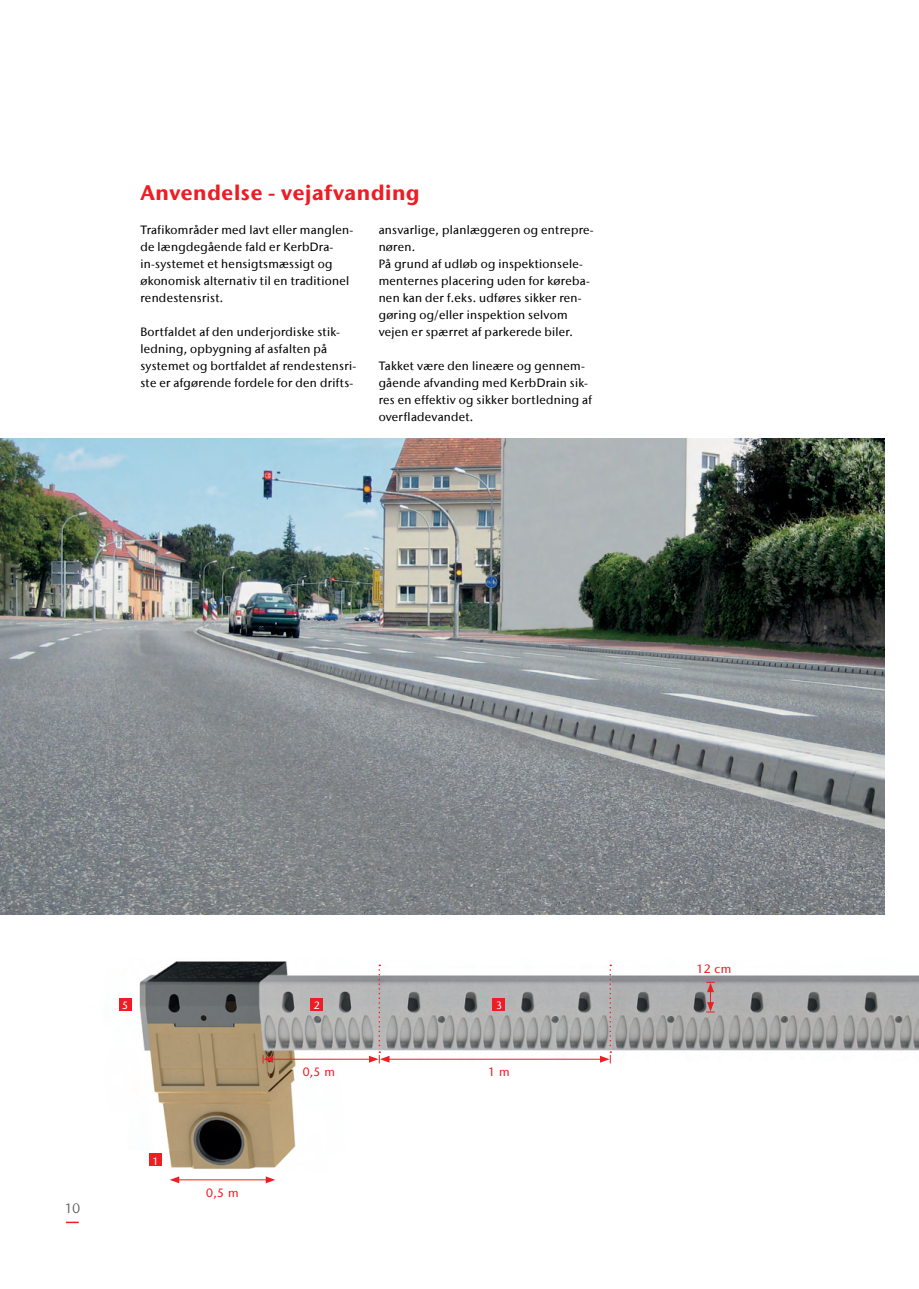
<style>
.page{position:relative;width:919px;height:1289px;background:#fff}
.page>*{position:absolute;margin:0;border:0;box-sizing:border-box;transform-origin:0 0}
.t1{font:700 21px "Stone Sans IIITC Com";letter-spacing:.03em;color:#ee1d23}
.t2{font:13.5px "Stone Sans IIITC Com";color:#575757}
.t3{font:500 12px/17px "Stone Sans IIITC Com";letter-spacing:.025em;color:#000}
.t4{font:500 12px "Stone Sans IIITC Com";color:#ee1d23}
.t5{font:500 10.5px "Stone Sans IIITC Com";color:#fff}
</style>
<div class="page">
<svg style="left:66px;top:1221px;width:13px;height:2px"></svg>
<img style="left:0;top:438px;width:884px;height:476px">
<img style="left:119px;top:961px;width:799px;height:208px">
<div style="left:149px;top:1152px;width:13px;height:13px;background:#ee1d23"></div>
<div style="left:310px;top:997px;width:13px;height:13px;background:#ee1d23"></div>
<div style="left:492px;top:997px;width:13px;height:13px;background:#ee1d23"></div>
<div style="left:119px;top:997px;width:12px;height:13px;background:#ee1d23"></div>
<hr style="left:387px;top:1058px;width:215px;height:1px;background:#ee1d23">
<svg style="left:600px;top:964px;width:11px;height:99px"></svg>
<hr style="left:270px;top:1058px;width:101px;height:1px;background:#ee1d23">
<svg style="left:369px;top:964px;width:20px;height:99px"></svg>
<hr style="left:177px;top:1179px;width:91px;height:1px;background:#ee1d23">
<svg style="left:266px;top:1176px;width:9px;height:7px"></svg>
<svg style="left:170px;top:1176px;width:9px;height:7px"></svg>
<svg style="left:263px;top:1054px;width:10px;height:9px"></svg>
<svg style="left:706px;top:981px;width:8px;height:31px"></svg>
<h1 class="t1" style="left:140px;top:179px;width:281px">Anvendelse - vejafvanding</h1>
<p class="t3" style="left:140px;top:221px;width:214px">Trafikområder med lavt eller manglen&shy;de længdegående fald er KerbDra&shy;in-systemet et hensigtsmæssigt og økonomisk alternativ til en traditionel rendestensrist.</p>
<p class="t3" style="left:140px;top:323px;width:217px">Bortfaldet af den underjordiske stik&shy;ledning, opbygning af asfalten på systemet og bortfaldet af rendestensri&shy;ste er afgørende fordele for den drifts-</p>
<p class="t3" style="left:378px;top:221px;width:216px">ansvarlige, planlæggeren og entrepre&shy;nøren.<br>På grund af udløb og inspektionsele&shy;menternes placering uden for køreba&shy;nen kan der f.eks. udføres sikker ren&shy;gøring og/eller inspektion selvom vejen er spærret af parkerede biler.</p>
<p class="t3" style="left:378px;top:357px;width:215px">Takket være den lineære og gennem&shy;gående afvanding med KerbDrain sik&shy;res en effektiv og sikker bortledning af overfladevandet.</p>
<p class="t2" style="left:65px;top:1199px;width:17px">10</p>
<p class="t5" style="left:122px;top:999px;width:8px">5</p>
<p class="t5" style="left:314px;top:999px;width:8px">2</p>
<p class="t5" style="left:496px;top:999px;width:8px">3</p>
<p class="t5" style="left:152px;top:1154px;width:8px">1</p>
<p class="t4" style="left:206px;top:1184px;width:34px">0,5 m</p>
<p class="t4" style="left:302px;top:1064px;width:34px">0,5 m</p>
<p class="t4" style="left:488px;top:1064px;width:23px">1 m</p>
<p class="t4" style="left:696px;top:961px;width:36px">12 cm</p>
</div>
